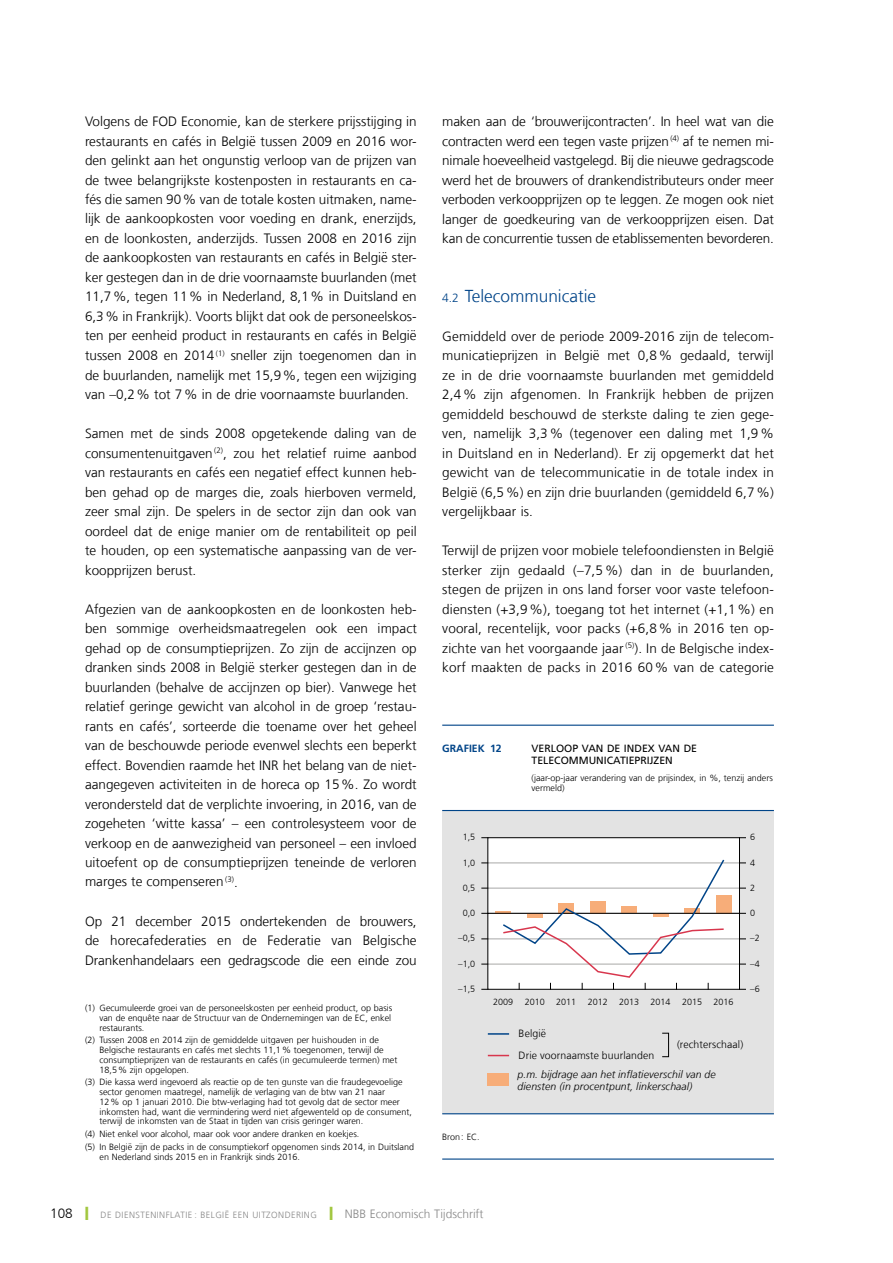
<style>
.page{position:relative;width:893px;height:1263px;background:#fff}
.page>*{position:absolute;margin:0;border:0;box-sizing:border-box;transform-origin:0 0}
.t1{font:300 17.25px "Frutiger LT Com";color:#048}
.t2{font:300 13.5px/19.5px "Frutiger LT Com";color:#000;text-align:justify}
.t3{font:italic 300 10.5px/12px "Frutiger LT Com";letter-spacing:.01em;color:#000}
.t4{font:300 10.5px "Frutiger LT Com";letter-spacing:.01em;color:#000}
.t5{font:10.5px/12px "Frutiger LT Com";color:#000}
.t6{font:700 10.5px "Frutiger LT Com";color:#048}
.t7{font:300 9px/9.8px "Frutiger LT Com";color:#000}
.t8{font:300 9px "Frutiger LT Com";letter-spacing:.05em;color:#878787}
.s1{font-size:12px}
.s2{font-size:13.5px;color:#000}
.s3{color:#a2c740}
</style>
<div class="page">
<div style="left:442px;top:810px;width:332px;height:304px;background:#e3e3e3"></div>
<hr style="left:442px;top:725px;width:332px;height:1px;background:#048">
<hr style="left:442px;top:1158px;width:332px;height:2px;background:#048">
<hr style="left:442px;top:810px;width:332px;height:1px;background:#048">
<hr style="left:442px;top:1113px;width:332px;height:1px;background:#048">
<div style="left:488px;top:838px;width:251px;height:151px;background:#fff"></div>
<hr style="left:487px;top:862px;width:253px;height:1px;background:#a8a8a7">
<hr style="left:487px;top:888px;width:253px;height:1px;background:#a8a8a7">
<hr style="left:487px;top:938px;width:253px;height:1px;background:#a8a8a7">
<hr style="left:487px;top:964px;width:253px;height:1px;background:#a8a8a7">
<div style="left:716px;top:895px;width:16px;height:18px;background:#f7ad79"></div>
<hr style="left:487px;top:913px;width:253px;height:1px;background:#000">
<svg style="left:495px;top:859px;width:231px;height:129px"></svg>
<div style="left:488px;top:1073px;width:21px;height:13px;background:#f7ad79"></div>
<hr style="left:488px;top:1033px;width:21px;height:2px;background:#048">
<svg style="left:488px;top:1055px;width:21px;height:1px"></svg>
<div style="left:487px;top:837px;width:253px;height:153px;border:1px solid #000"></div>
<div style="left:662px;top:1033px;width:7px;height:24px;border:1px solid #000"></div>
<p class="t2" style="left:85px;top:111px;width:333px">Volgens de FOD Economie, kan de sterkere prijsstijging in restaurants en cafés in België tussen 2009 en 2016 wor&shy;den gelinkt aan het ongunstig verloop van de prijzen van de twee belangrijkste kostenposten in restaurants en ca&shy;fés die samen 90% van de totale kosten uitmaken, name&shy;lijk de aankoopkosten voor voeding en drank, enerzijds, en de loonkosten, anderzijds. Tussen 2008 en 2016 zijn de aankoopkosten van restaurants en cafés in België ster&shy;ker gestegen dan in de drie voornaamste buurlanden (met 11,7%, tegen 11% in Nederland, 8,1% in Duitsland en 6,3% in Frankrijk). Voorts blijkt dat ook de personeelskos&shy;ten per eenheid product in restaurants en cafés in België tussen 2008 en 2014 <sup>(1)</sup> sneller zijn toegenomen dan in de buurlanden, namelijk met 15,9%, tegen een wijziging van –0,2% tot 7% in de drie voornaamste buurlanden.</p>
<p class="t2" style="left:85px;top:423px;width:333px">Samen met de sinds 2008 opgetekende daling van de consumentenuitgaven <sup>(2)</sup>, zou het relatief ruime aanbod van restaurants en cafés een negatief effect kunnen heb&shy;ben gehad op de marges die, zoals hierboven vermeld, zeer smal zijn. De spelers in de sector zijn dan ook van oordeel dat de enige manier om de rentabiliteit op peil te houden, op een systematische aanpassing van de ver&shy;koopprijzen berust.</p>
<p class="t2" style="left:85px;top:599px;width:333px">Afgezien van de aankoopkosten en de loonkosten heb&shy;ben sommige overheidsmaatregelen ook een impact gehad op de consumptieprijzen. Zo zijn de accijnzen op dranken sinds 2008 in België sterker gestegen dan in de buurlanden (behalve de accijnzen op bier). Vanwege het relatief geringe gewicht van alcohol in de groep ‘restau&shy;rants en cafés’, sorteerde die toename over het geheel van de beschouwde periode evenwel slechts een beperkt effect. Bovendien raamde het INR</p>
<p class="t2" style="left:85px;top:755px;width:333px;text-indent:198px">het belang van de niet&shy;aangegeven activiteiten in de horeca op 15%. Zo wordt verondersteld dat de verplichte invoering, in 2016, van de zogeheten ‘witte kassa’ – een controlesysteem voor de verkoop en de aanwezigheid van personeel – een invloed uitoefent op de consumptieprijzen teneinde de verloren marges te compenseren <sup>(3)</sup>.</p>
<p class="t2" style="left:85px;top:911px;width:333px">Op 21 december 2015 ondertekenden de brouwers, de horecafederaties en de Federatie van Belgische Drankenhandelaars een gedragscode die een einde zou</p>
<p class="t7" style="left:99px;top:1003px;width:294px;text-indent:-14px">(1) Gecumuleerde groei van de personeelskosten per eenheid product, op basis van de enquête naar de Structuur van de Ondernemingen van de EC , enkel restaurants.</p>
<p class="t7" style="left:99px;top:1035px;width:299px;text-indent:-14px">(2) Tussen 2008 en 2014 zijn de gemiddelde uitgaven per huishouden in de Belgische restaurants en cafés met slechts 11,1% toegenomen, terwijl de consumptieprijzen van de restaurants en cafés (in gecumuleerde termen) met 18,5% zijn opgelopen.</p>
<p class="t7" style="left:99px;top:1077px;width:314px;text-indent:-14px">(3) Die kassa werd ingevoerd als reactie op de ten gunste van die fraudegevoelige sector genomen maatregel, namelijk de verlaging van de btw van 21 naar<br>12% op 1 januari 2010. Die btw-verlaging had tot gevolg dat de sector meer inkomsten had, want die vermindering werd niet afgewenteld op de consument, terwijl de inkomsten van de Staat in tijden van crisis geringer waren.</p>
<p class="t7" style="left:85px;top:1127px;width:330px;line-height:12.8px">(4) Niet enkel voor alcohol, maar ook voor andere dranken en koekjes.<br>(5) In België zijn de packs in de consumptiekorf opgenomen sinds 2014, in Duitsland</p>
<p class="t7" style="left:99px;top:1151px;width:202px">en Nederland sinds 2015 en in Frankrijk sinds 2016.</p>
<p class="t2" style="left:442px;top:111px;width:333px">maken aan de ‘brouwerijcontracten’. In heel wat van die contracten werd een tegen vaste prijzen <sup>(4)</sup> af te nemen mi&shy;nimale hoeveelheid vastgelegd. Bij die nieuwe gedragscode werd het de brouwers of drankendistributeurs onder meer verboden verkoopprijzen op te leggen. Ze mogen ook niet langer de goedkeuring van de verkoopprijzen eisen. Dat kan de concurrentie tussen de etablissementen bevorderen.</p>
<p class="t1" style="left:442px;top:285px;width:156px"><span class="s1">4.2</span> Telecommunicatie</p>
<p class="t2" style="left:442px;top:326px;width:333px">Gemiddeld over de periode 2009-2016 zijn de telecom&shy;municatieprijzen in België met 0,8% gedaald, terwijl ze in de drie voornaamste buurlanden met gemiddeld 2,4% zijn afgenomen. In Frankrijk hebben de prijzen gemiddeld beschouwd de sterkste daling te zien gege&shy;ven, namelijk 3,3% (tegenover een daling met 1,9% in Duitsland en in Nederland). Er zij opgemerkt dat het gewicht van de telecommunicatie in de totale index in België (6,5%) en zijn drie buurlanden (gemiddeld 6,7%) vergelijkbaar is.</p>
<p class="t2" style="left:442px;top:540px;width:333px">Terwijl de prijzen voor mobiele telefoondiensten in België sterker zijn gedaald (–7,5%) dan in de buurlanden, stegen de prijzen in ons land forser voor vaste telefoon&shy;diensten (+3,9%), toegang tot het internet (+1,1%) en vooral, recentelijk, voor packs (+6,8% in 2016 ten op&shy;zichte van het voorgaande jaar <sup>(5)</sup>). In de Belgische index&shy;korf maakten de packs in 2016 60% van de categorie</p>
<p class="t6" style="left:442px;top:742px;width:61px">GRAFIEK 12</p>
<p class="t5" style="left:531px;top:742px;width:167px">VERLOOP VAN DE INDEX VAN DE<br>TELECOMMUNICATIEPRIJZEN</p>
<p class="t7" style="left:531px;top:772px;width:243px;line-height:10.5px">(jaar-op-jaar verandering van de prijsindex, in %, tenzij anders vermeld)</p>
<p class="t7" style="left:463px;top:832px;width:14px">1,5</p>
<p class="t7" style="left:750px;top:832px;width:7px">6</p>
<p class="t7" style="left:463px;top:857px;width:14px">1,0</p>
<p class="t7" style="left:750px;top:857px;width:7px">4</p>
<p class="t7" style="left:463px;top:883px;width:14px">0,5</p>
<p class="t7" style="left:750px;top:883px;width:7px">2</p>
<p class="t7" style="left:463px;top:908px;width:14px">0,0</p>
<p class="t7" style="left:750px;top:908px;width:7px">0</p>
<p class="t7" style="left:458px;top:933px;width:19px">–0,5</p>
<p class="t7" style="left:750px;top:933px;width:11px">–2</p>
<p class="t7" style="left:458px;top:958px;width:19px">–1,0</p>
<p class="t7" style="left:750px;top:958px;width:11px">–4</p>
<p class="t7" style="left:458px;top:984px;width:19px">–1,5</p>
<p class="t7" style="left:750px;top:984px;width:11px">–6</p>
<p class="t7" style="left:493px;top:997px;width:22px">2009</p>
<p class="t7" style="left:525px;top:997px;width:22px">2010</p>
<p class="t7" style="left:556px;top:997px;width:22px">2011</p>
<p class="t7" style="left:588px;top:997px;width:22px">2012</p>
<p class="t7" style="left:619px;top:997px;width:22px">2013</p>
<p class="t7" style="left:650px;top:997px;width:22px">2014</p>
<p class="t7" style="left:682px;top:997px;width:22px">2015</p>
<p class="t7" style="left:713px;top:997px;width:22px">2016</p>
<p class="t4" style="left:519px;top:1026px;width:29px">België</p>
<p class="t4" style="left:519px;top:1049px;width:137px">Drie voornaamste buurlanden</p>
<p class="t4" style="left:677px;top:1038px;width:68px">(rechterschaal)</p>
<p class="t3" style="left:517px;top:1068px;width:200px">p.m. bijdrage aan het inflatieverschil van de diensten (in procentpunt, linkerschaal)</p>
<p class="t7" style="left:442px;top:1131px;width:39px">Bron: EC .</p>
<p class="t8" style="left:50px;top:1209px;width:435px"><span class="s2">108</span> <span class="s3">❙</span> De diensteninflatie : België ee n u itzonde ring <span class="s3">❙</span> <span class="s1">NBB Economisch Tijdschrift</span></p>
</div>
